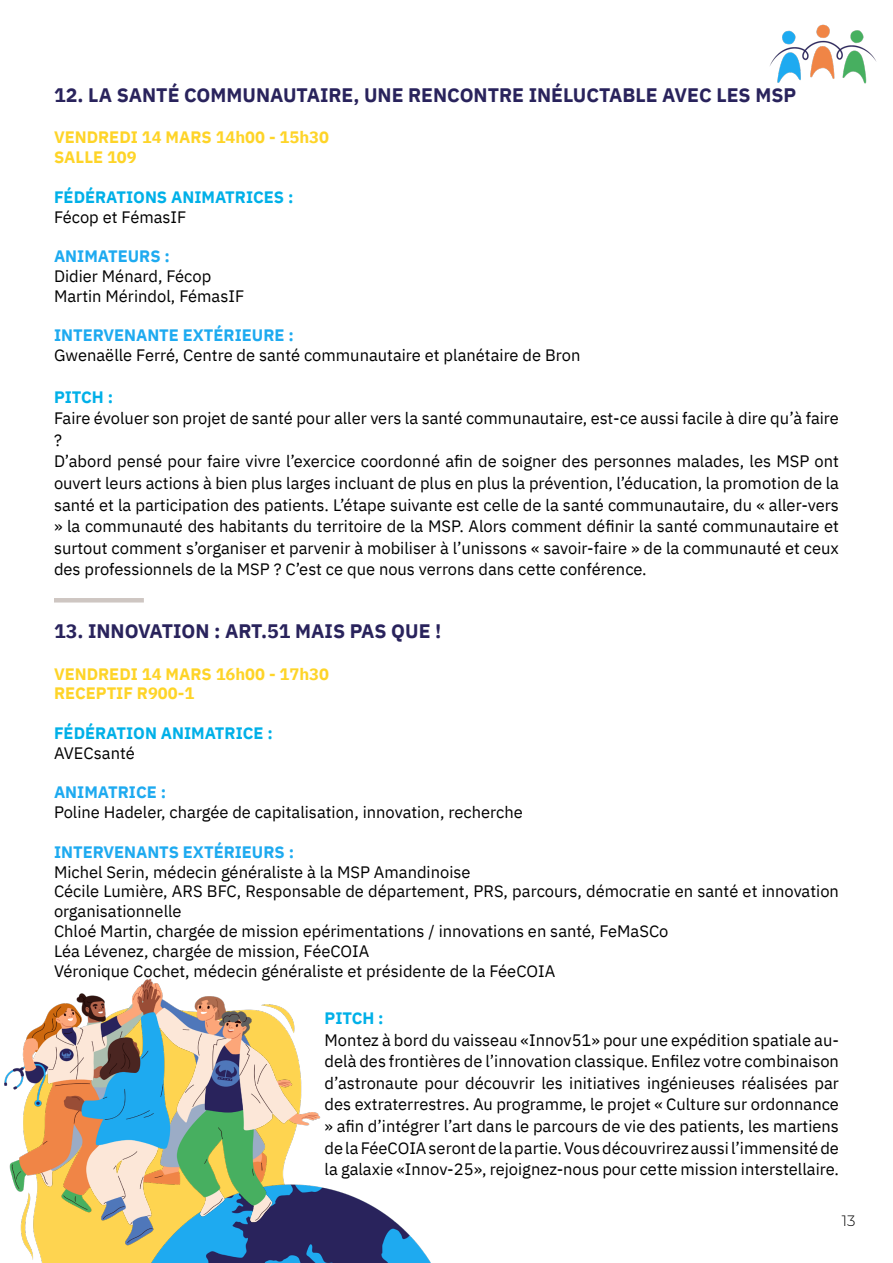
<style>
.page{position:relative;width:893px;height:1263px;background:#fff}
.page>*{position:absolute;margin:0;border:0;box-sizing:border-box;transform-origin:0 0}
.t1{font:700 19.5px "IBM Plex Sans";color:#29235c}
.t2{font:16.5px/21.6px "IBM Plex Sans";color:#000}
.t3{font:700 16.5px/19.8px "IBM Plex Sans";color:#fed428}
.t4{font:700 16.5px "IBM Plex Sans";color:#1eaaf0}
.t5{font:700 16.5px "IBM Plex Sans";color:#00b0e8}
.t6{font:300 15px "Montserrat";color:#000}
</style>
<div class="page">
<img style="left:770px;top:24px;width:107px;height:60px">
<img style="left:125px;top:1188px;width:306px;height:75px">
<img style="left:4px;top:978px;width:324px;height:273px">
<hr style="left:54px;top:598px;width:90px;height:4px;background:#cec6c2">
<p class="t1" style="left:54px;top:80px;width:744px">12. LA SANTÉ COMMUNAUTAIRE, UNE RENCONTRE INÉLUCTABLE AVEC LES MSP</p>
<p class="t3" style="left:54px;top:126px;width:276px">VENDREDI 14 MARS 14h00 - 15h30<br>SALLE 109</p>
<p class="t5" style="left:54px;top:184px;width:241px">FÉDÉRATIONS ANIMATRICES :</p>
<p class="t2" style="left:54px;top:205px;width:134px">Fécop et FémasIF</p>
<p class="t4" style="left:54px;top:243px;width:117px">ANIMATEURS :</p>
<p class="t2" style="left:54px;top:265px;width:192px;line-height:19.8px">Didier Ménard, Fécop<br>Martin Mérindol, FémasIF</p>
<p class="t4" style="left:54px;top:322px;width:241px">INTERVENANTE EXTÉRIEURE :</p>
<p class="t2" style="left:54px;top:343px;width:528px">Gwenaëlle Ferré, Centre de santé communautaire et planétaire de Bron</p>
<p class="t5" style="left:54px;top:384px;width:61px">PITCH :</p>
<p class="t2" style="left:54px;top:406px;width:786px">Faire évoluer son projet de santé pour aller vers la santé communautaire, est-ce aussi facile à dire qu’à faire ?<br>D’abord pensé pour faire vivre l’exercice coordonné afin de soigner des personnes malades, les MSP ont ouvert leurs actions à bien plus larges incluant de plus en plus la prévention, l’éducation, la promotion de la santé et la participation des patients. L’étape suivante est celle de la santé communautaire, du « aller-vers » la communauté des habitants du territoire de la MSP. Alors comment définir la santé communautaire et surtout comment s’organiser et parvenir à mobiliser à l’unissons « savoir-faire » de la communauté et ceux des professionnels de la MSP ? C’est ce que nous verrons dans cette conférence.</p>
<p class="t1" style="left:54px;top:616px;width:389px">13. INNOVATION : ART.51 MAIS PAS QUE !</p>
<p class="t3" style="left:54px;top:662px;width:276px">VENDREDI 14 MARS 16h00 - 17h30<br>RECEPTIF R900-1</p>
<p class="t5" style="left:54px;top:720px;width:220px">FÉDÉRATION ANIMATRICE :</p>
<p class="t2" style="left:54px;top:741px;width:82px">AVECsanté</p>
<p class="t4" style="left:54px;top:779px;width:114px">ANIMATRICE :</p>
<p class="t2" style="left:54px;top:800px;width:470px">Poline Hadeler, chargée de capitalisation, innovation, recherche</p>
<p class="t4" style="left:54px;top:839px;width:242px">INTERVENANTS EXTÉRIEURS :</p>
<p class="t2" style="left:54px;top:860px;width:786px;line-height:19.8px">Michel Serin, médecin généraliste à la MSP Amandinoise<br>Cécile Lumière, ARS BFC, Responsable de département, PRS, parcours, démocratie en santé et innovation organisationnelle<br>Chloé Martin, chargée de mission epérimentations / innovations en santé, FeMaSCo<br>Léa Lévenez, chargée de mission, FéeCOIA<br>Véronique Cochet, médecin généraliste et présidente de la FéeCOIA</p>
<p class="t5" style="left:325px;top:1005px;width:61px">PITCH :</p>
<p class="t2" style="left:325px;top:1027px;width:516px;text-align:justify">Montez à bord du vaisseau «Innov51» pour une expédition spatiale au&shy;delà des frontières de l’innovation classique. Enfilez votre combinaison d’astronaute pour découvrir les initiatives ingénieuses réalisées par des extraterrestres. Au programme, le projet « Culture sur ordonnance » afin d’intégrer l’art dans le parcours de vie des patients, les martiens de la FéeCOIA seront de la partie. Vous découvrirez aussi l’immensité de la galaxie «Innov-25», rejoignez-nous pour cette mission interstellaire.</p>
<p class="t6" style="left:842px;top:1210px;width:15px">13</p>
</div>
